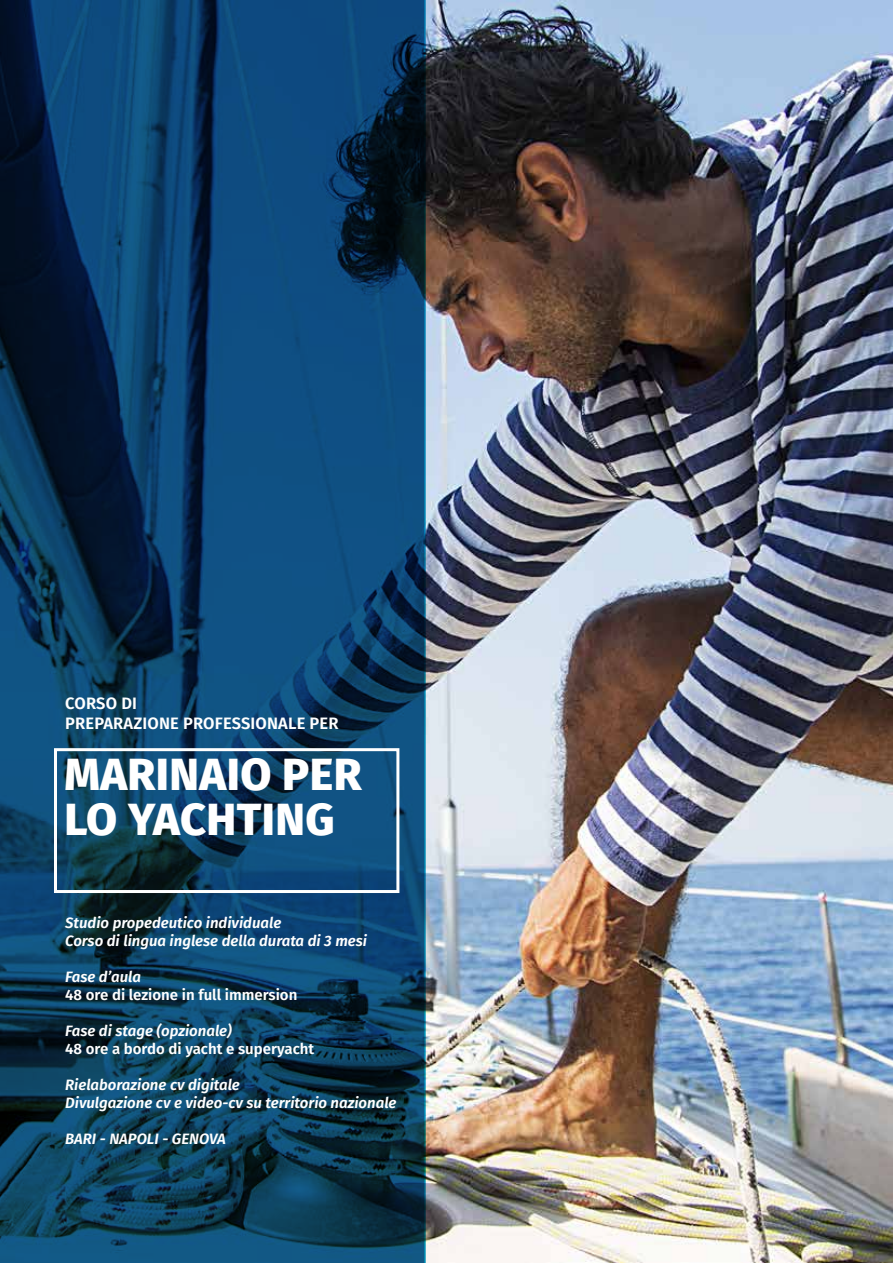
<style>
.page{position:relative;width:893px;height:1263px;background:#fff}
.page>*{position:absolute;margin:0;border:0;box-sizing:border-box;transform-origin:0 0}
.t1{font:800 45px/45px "Fira Sans";letter-spacing:.01em;color:#fff}
.t2{font:600 16.5px/19.8px "Fira Sans";letter-spacing:.01em;color:#fff}
.t3{font:italic 600 15px/18px "Fira Sans";color:#fff}
.t4{font:600 15px "Fira Sans";color:#fff}
</style>
<div class="page">
<img style="left:426px;top:0;width:467px;height:1263px">
<svg style="left:0;top:0;width:426px;height:1263px;background:#0c3e64"></svg>
<div style="left:54px;top:748px;width:345px;height:145px;border:3px solid #fff"></div>
<p class="t2" style="left:65px;top:692px;width:275px">CORSO DI<br>PREPARAZIONE PROFESSIONALE PER</p>
<h1 class="t1" style="left:64px;top:748px;width:299px">MARINAIO PER<br>LO YACHTING</h1>
<p class="t3" style="left:65px;top:912px;width:303px">Studio propedeutico individuale<br>Corso di lingua inglese della durata di 3 mesi</p>
<p class="t3" style="left:65px;top:966px;width:77px">Fase d’aula</p>
<p class="t4" style="left:65px;top:982px;width:234px">48 ore di lezione in full immersion</p>
<p class="t3" style="left:65px;top:1020px;width:168px">Fase di stage (opzionale)</p>
<p class="t4" style="left:65px;top:1036px;width:250px">48 ore a bordo di yacht e superyacht</p>
<p class="t3" style="left:65px;top:1074px;width:333px">Rielaborazione cv digitale<br>Divulgazione cv e video-cv su territorio nazionale</p>
<p class="t3" style="left:65px;top:1128px;width:162px">BARI - NAPOLI - GENOVA</p>
</div>
